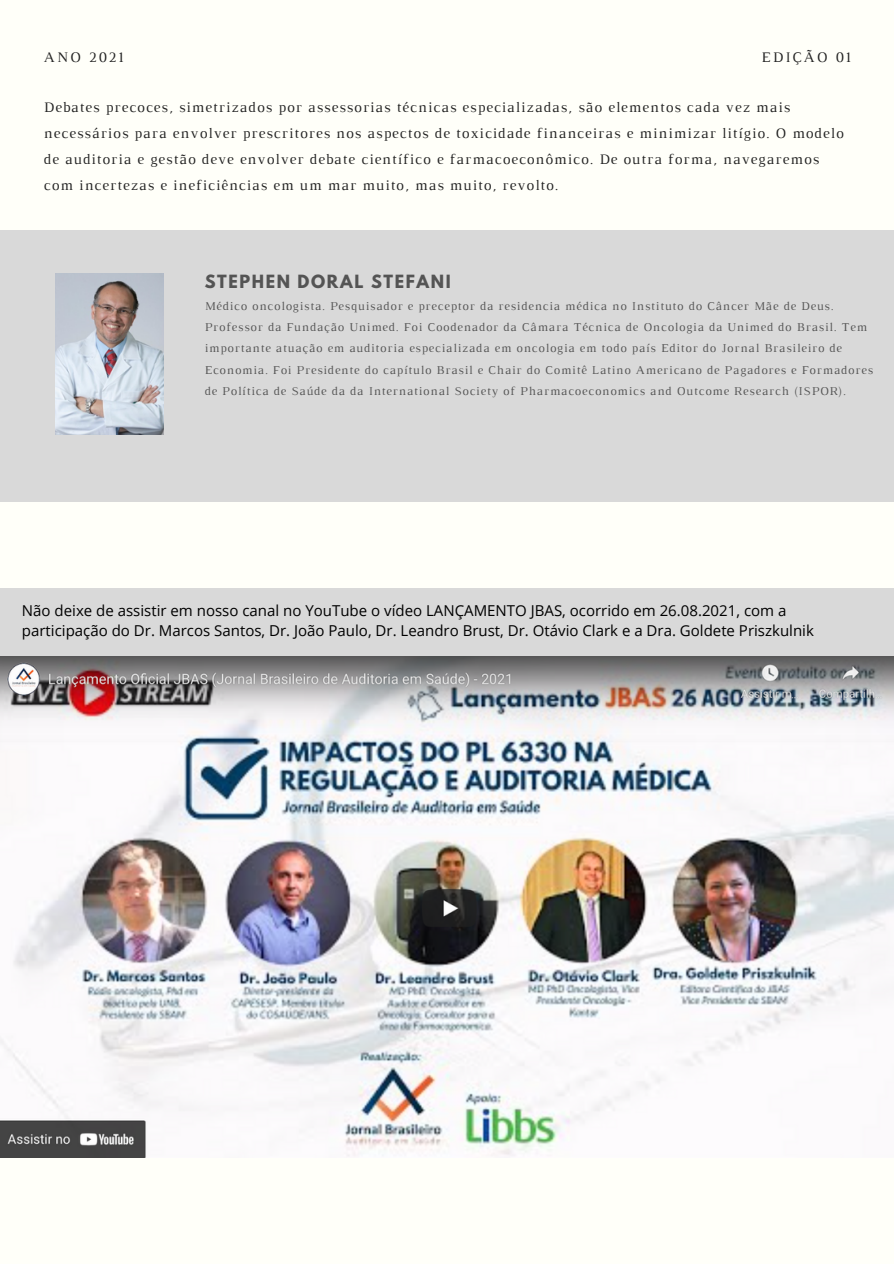
<style>
.page{position:relative;width:894px;height:1264px;background:#fff}
.page>*{position:absolute;margin:0;border:0;box-sizing:border-box;transform-origin:0 0}
.t1{font:700 16.2px "League Spartan";letter-spacing:.1em;color:#545454}
.t2{font:15px/20.2px "Open Sans";color:#000}
.t3{font:14.85px/26px "Luthier";letter-spacing:.07em;color:#222}
.t4{font:14.85px "Luthier";letter-spacing:.14em;color:#222}
.t5{font:12.15px/21.5px "Luthier";letter-spacing:.07em;color:#545454}
</style>
<div class="page">
<div style="left:0;top:0;width:893px;height:1263px;background:#fffff9"></div>
<div style="left:0;top:587px;width:893px;height:69px;background:#d9d9d9"></div>
<img style="left:0;top:656px;width:893px;height:501px">
<div style="left:0;top:231px;width:893px;height:270px;background:#d9d9d9"></div>
<img style="left:55px;top:273px;width:109px;height:161px">
<p class="t3" style="left:44px;top:45px;width:81px">ANO 2021</p>
<p class="t4" style="left:761px;top:52px;width:91px">EDIÇÃO 01</p>
<p class="t3" style="left:44px;top:95px;width:801px">Debates precoces, simetrizados por assessorias técnicas especializadas, são elementos cada vez mais necessários para envolver prescritores nos aspectos de toxicidade financeiras e minimizar litígio. O modelo de auditoria e gestão deve envolver debate científico e farmacoeconômico. De outra forma, navegaremos com incertezas e ineficiências em um mar muito, mas muito, revolto.</p>
<h1 class="t1" style="left:205px;top:273px;width:247px">STEPHEN DORAL STEFANI</h1>
<p class="t5" style="left:205px;top:296px;width:669px">Médico oncologista. Pesquisador e preceptor da residencia médica no Instituto do Câncer Mãe de Deus.<br>Professor da Fundação Unimed. Foi Coodenador da Câmara Técnica de Oncologia da Unimed do Brasil. Tem importante atuação em auditoria especializada em oncologia em todo país Editor do Jornal Brasileiro de Economia. Foi Presidente do capítulo Brasil e Chair do Comitê Latino Americano de Pagadores e Formadores de Política de Saúde da da International Society of Pharmacoeconomics and Outcome Research (ISPOR).</p>
<p class="t2" style="left:22px;top:600px;width:793px">Não deixe de assistir em nosso canal no YouTube o vídeo LANÇAMENTO JBAS, ocorrido em 26.08.2021, com a participação do Dr. Marcos Santos, Dr. João Paulo, Dr. Leandro Brust, Dr. Otávio Clark e a Dra. Goldete Priszkulnik</p>
</div>
